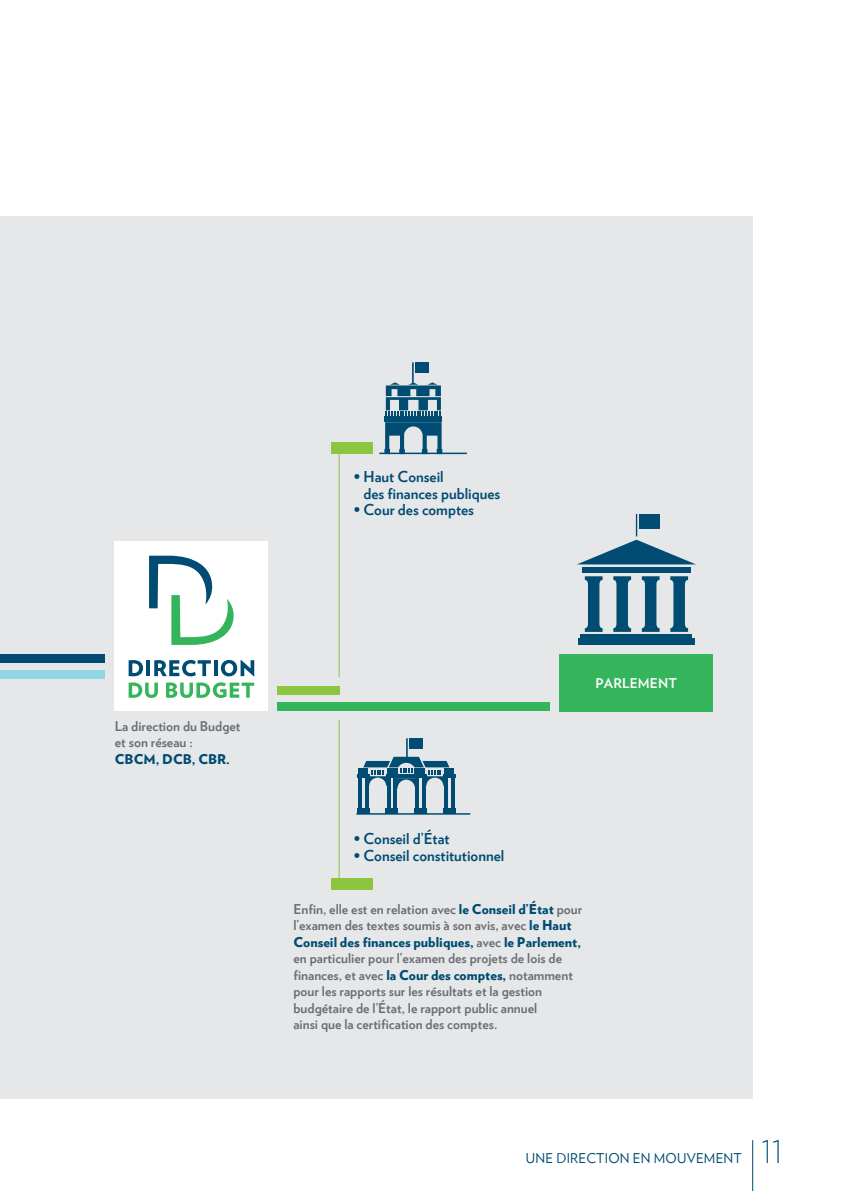
<style>
.page{position:relative;width:842px;height:1191px;background:#fff}
.page>*{position:absolute;margin:0;border:0;box-sizing:border-box;transform-origin:0 0}
.t1{font:200 39px "Verlag";color:#004c72}
.t2{font:700 15px/16.5px "Verlag";color:#004c72}
.t3{font:700 13.5px/16.5px "Verlag";color:#6c6d70}
.t4{font:13.5px "Verlag";letter-spacing:.015em;color:#004c72}
.t5{font:900 13.5px "Verlag";color:#004c72}
.t6{font:700 13.5px "Verlag";letter-spacing:.015em;color:#fff}
.s1{font-weight:900;color:#004c72}
</style>
<div class="page">
<div style="left:0;top:216px;width:753px;height:882px;background:#e6e7e9"></div>
<div style="left:0;top:654px;width:105px;height:9px;background:#004c72"></div>
<div style="left:0;top:670px;width:105px;height:9px;background:#91d6e3"></div>
<div style="left:277px;top:686px;width:62px;height:9px;background:#8bc63e"></div>
<div style="left:277px;top:702px;width:273px;height:9px;background:#35b55b"></div>
<hr style="left:339px;top:720px;width:1px;height:162px;background:#8bc63e">
<hr style="left:339px;top:444px;width:1px;height:233px;background:#8bc63e">
<svg style="left:670px;top:576px;width:18px;height:56px"></svg>
<svg style="left:585px;top:576px;width:18px;height:56px"></svg>
<svg style="left:613px;top:576px;width:18px;height:56px"></svg>
<svg style="left:642px;top:576px;width:18px;height:56px"></svg>
<div style="left:582px;top:567px;width:109px;height:5px;background:#004c72"></div>
<div style="left:581px;top:634px;width:111px;height:5px;background:#004c72"></div>
<div style="left:578px;top:638px;width:117px;height:6px;background:#004c72"></div>
<svg style="left:578px;top:514px;width:117px;height:50px"></svg>
<div style="left:639px;top:514px;width:21px;height:15px;background:#004c72"></div>
<hr style="left:412px;top:362px;width:2px;height:21px;background:#004c72">
<div style="left:415px;top:362px;width:14px;height:10px;background:#004c72"></div>
<div style="left:384px;top:416px;width:58px;height:5px;background:#004c72"></div>
<svg style="left:384px;top:422px;width:58px;height:30px"></svg>
<svg style="left:386px;top:382px;width:55px;height:34px"></svg>
<hr style="left:379px;top:452px;width:88px;height:2px;background:#004c72">
<hr style="left:406px;top:738px;width:2px;height:21px;background:#004c72">
<div style="left:409px;top:738px;width:14px;height:10px;background:#004c72"></div>
<div style="left:386px;top:809px;width:12px;height:5px;background:#004c72"></div>
<hr style="left:387px;top:778px;width:3px;height:30px;background:#004c72">
<hr style="left:394px;top:778px;width:3px;height:30px;background:#004c72">
<div style="left:414px;top:809px;width:13px;height:5px;background:#004c72"></div>
<hr style="left:416px;top:778px;width:3px;height:30px;background:#004c72">
<hr style="left:422px;top:778px;width:3px;height:30px;background:#004c72">
<div style="left:443px;top:809px;width:12px;height:5px;background:#004c72"></div>
<hr style="left:444px;top:778px;width:4px;height:30px;background:#004c72">
<hr style="left:451px;top:778px;width:3px;height:30px;background:#004c72">
<div style="left:357px;top:809px;width:12px;height:5px;background:#004c72"></div>
<hr style="left:359px;top:778px;width:3px;height:30px;background:#004c72">
<hr style="left:365px;top:778px;width:3px;height:30px;background:#004c72">
<hr style="left:357px;top:774px;width:12px;height:4px;background:#004c72">
<hr style="left:443px;top:774px;width:12px;height:4px;background:#004c72">
<div style="left:358px;top:768px;width:10px;height:5px;background:#004c72"></div>
<div style="left:444px;top:768px;width:10px;height:5px;background:#004c72"></div>
<svg style="left:363px;top:757px;width:86px;height:31px"></svg>
<hr style="left:356px;top:813px;width:114px;height:1px;background:#004c72">
<div style="left:331px;top:878px;width:41px;height:11px;background:#8bc63e"></div>
<div style="left:331px;top:442px;width:41px;height:12px;background:#8bc63e"></div>
<div style="left:560px;top:654px;width:153px;height:57px;background:#35b55b"></div>
<div style="left:115px;top:541px;width:153px;height:170px;background:#fff"></div>
<svg style="left:129px;top:660px;width:14px;height:16px"></svg>
<hr style="left:147px;top:660px;width:3px;height:16px;background:#004c72">
<svg style="left:154px;top:660px;width:57px;height:16px"></svg>
<hr style="left:214px;top:660px;width:3px;height:16px;background:#004c72">
<svg style="left:221px;top:660px;width:33px;height:16px"></svg>
<svg style="left:129px;top:682px;width:29px;height:16px"></svg>
<svg style="left:166px;top:682px;width:88px;height:16px"></svg>
<svg style="left:149px;top:555px;width:85px;height:90px"></svg>
<hr style="left:752px;top:1140px;width:1px;height:51px;background:#004c72">
<p class="t2" style="left:363px;top:468px;width:138px;text-indent:-10px">• Haut Conseil<br>des finances publiques</p>
<p class="t2" style="left:354px;top:501px;width:122px">• Cour des comptes</p>
<p class="t3" style="left:115px;top:717px;width:127px">La direction du Budget et son réseau :</p>
<p class="t5" style="left:115px;top:747px;width:117px">CBCM, DCB, CBR.</p>
<p class="t6" style="left:596px;top:672px;width:83px">PARLEMENT</p>
<p class="t2" style="left:354px;top:830px;width:97px">• Conseil d’État</p>
<p class="t2" style="left:354px;top:846px;width:152px">• Conseil constitutionnel</p>
<p class="t3" style="left:293px;top:900px;width:290px">Enfin, elle est en relation avec <span class="s1">le Conseil d’État</span> pour l’examen des textes soumis à son avis, avec <span class="s1">le Haut Conseil des finances publiques,</span> avec <span class="s1">le Parlement, </span>en particulier pour l’examen des projets de lois de finances, et avec <span class="s1">la Cour des comptes,</span> notamment pour les rapports sur les résultats et la gestion budgétaire de l’État, le rapport public annuel<br>ainsi que la certification des comptes.</p>
<p class="t4" style="left:526px;top:1148px;width:218px">UNE DIRECTION EN MOUVEMENT</p>
<h1 class="t1" style="left:761px;top:1121px;width:25px">11</h1>
</div>
